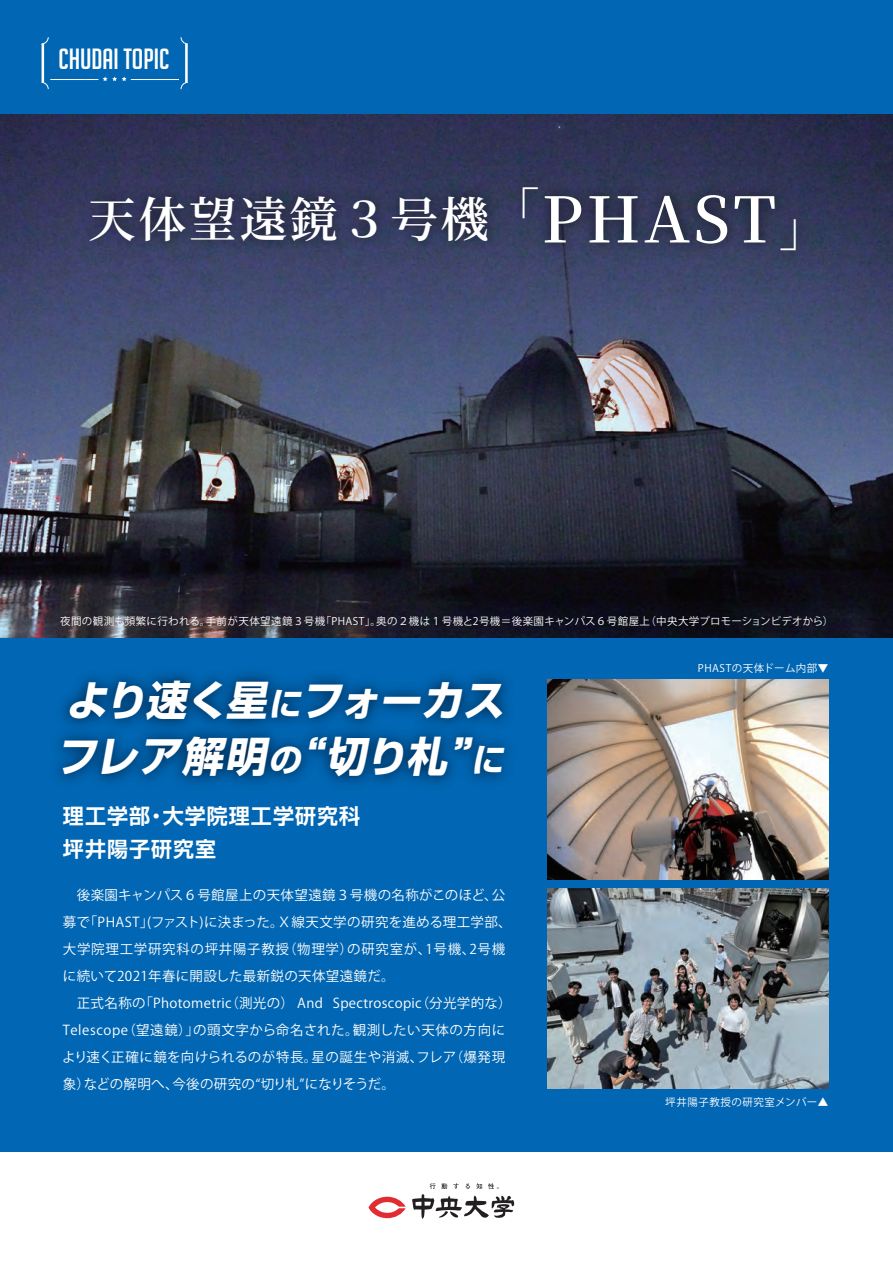
<style>
.page{position:relative;width:893px;height:1263px;background:#fff}
.page>*{position:absolute;margin:0;border:0;box-sizing:border-box;transform-origin:0 0}
.t1{font:600 48px "Source Han Serif";letter-spacing:.05em;color:#fff}
.t2{font:italic 700 41.4px/56.1px "Shin Go Pro";color:#fff}
.t3{font:28.5px "Big Noodle Titling";color:#fff}
.t4{font:700 21px/33px "Shin Go Pro De";letter-spacing:.05em;color:#fff}
.t5{font:13.5px/27px "Koz Go Pro";letter-spacing:.025em;color:#fff}
.t6{font:10.5px "Koz Go Pro";letter-spacing:.04em;color:#fff}
.s1{font-size:63px}
.s2{font-size:32.55px}
</style>
<div class="page">
<div style="left:0;top:0;width:893px;height:1152px;background:#0166b3"></div>
<img style="left:0;top:114px;width:893px;height:523px">
<img style="left:548px;top:888px;width:280px;height:200px">
<img style="left:548px;top:680px;width:280px;height:200px">
<hr style="left:50px;top:79px;width:48px;height:1px;background:#fff">
<hr style="left:131px;top:79px;width:48px;height:1px;background:#fff">
<svg style="left:103px;top:77px;width:24px;height:4px"></svg>
<svg style="left:41px;top:37px;width:8px;height:53px"></svg>
<svg style="left:180px;top:37px;width:8px;height:53px"></svg>
<svg style="left:368px;top:1197px;width:38px;height:21px"></svg>
<svg style="left:412px;top:1183px;width:102px;height:36px"></svg>
<img style="left:69px;top:159px;width:756px;height:178px">
<p class="t3" style="left:58px;top:44px;width:113px">CHUDAI topic</p>
<p class="t1" style="left:88px;top:192px;width:741px">天体望遠鏡３号機「<span class="s1">PHAST</span>」</p>
<p class="t6" style="left:60px;top:615px;width:775px">夜間の観測も頻繁に行われる。手前が天体望遠鏡３号機「PHAST」。奥の２機は１号機と2号機＝後楽園キャンパス６号館屋上（中央大学プロモーションビデオから）</p>
<p class="t6" style="left:698px;top:661px;width:132px">PHASTの天体ドーム内部▼</p>
<p class="t2" style="left:55px;top:668px;width:460px">より速く星<span class="s2">に</span>フォーカスフレア解明<span class="s2">の</span>“切り札”<span class="s2">に</span></p>
<p class="t4" style="left:63px;top:797px;width:299px">理工学部・大学院理工学研究科坪井陽子研究室</p>
<p class="t5" style="left:62px;top:882px;width:451px">　後楽園キャンパス６号館屋上の天体望遠鏡３号機の名称がこのほど、公募で「PHAST」(ファスト)に決まった。Ｘ線天文学の研究を進める理工学部、大学院理工学研究科の坪井陽子教授（物理学）の研究室が、1号機、2号機に続いて2021年春に開設した最新鋭の天体望遠鏡だ。<br>　正式名称の「Photometric（測光の） And Spectroscopic（分光学的な）Telescope（望遠鏡）」の頭文字から命名された。観測したい天体の方向により速く正確に鏡を向けられるのが特長。星の誕生や消滅、フレア（爆発現象）などの解明へ、今後の研究の“切り札”になりそうだ。</p>
<p class="t6" style="left:665px;top:1095px;width:165px">坪井陽子教授の研究室メンバー▲</p>
</div>
